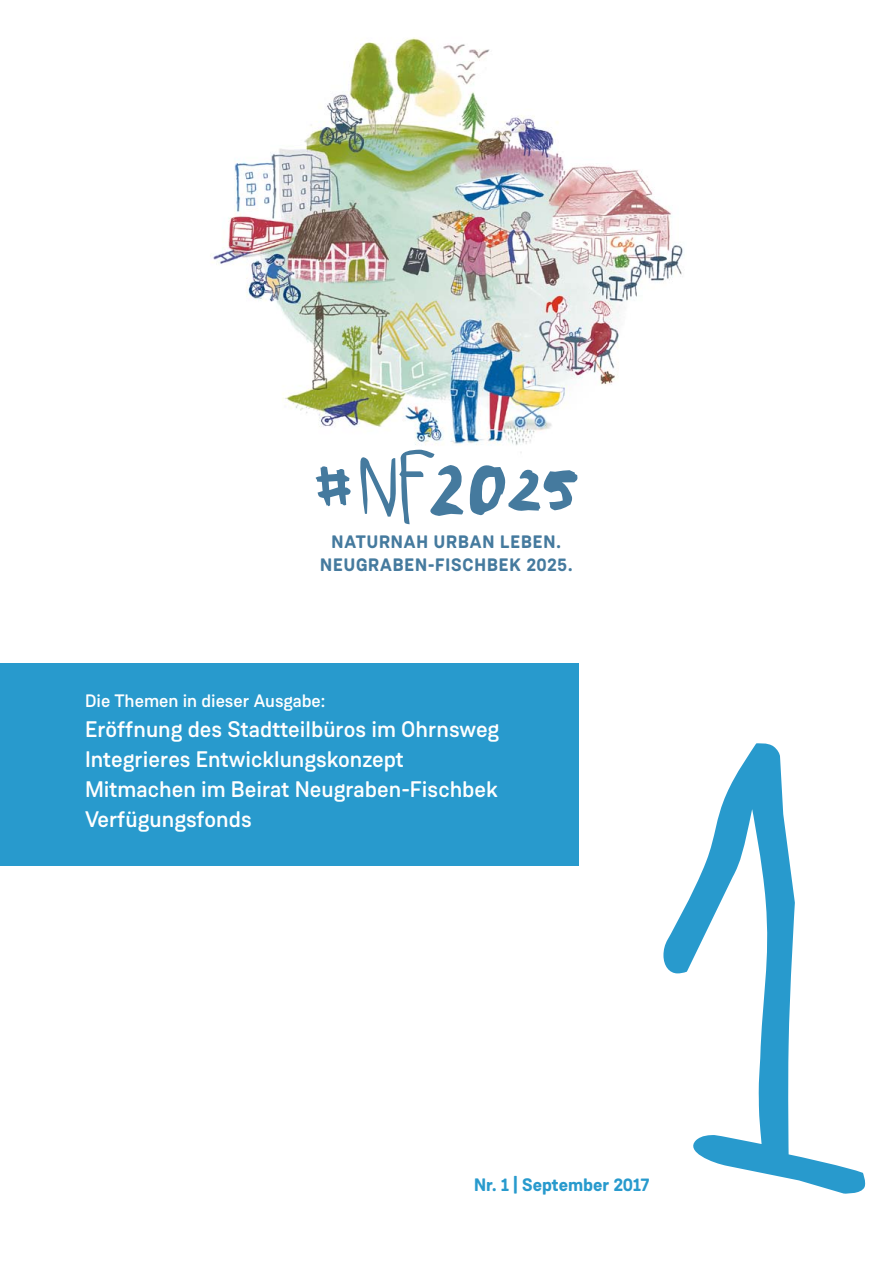
<style>
.page{position:relative;width:893px;height:1263px;background:#fff}
.page>*{position:absolute;margin:0;border:0;box-sizing:border-box;transform-origin:0 0}
.t1{font:450px "Childs Play Age Seven";color:#289acd}
.t2{font:500 22.5px/30px "Weissenhof Grotesk";color:#fff}
.t3{font:700 18px/22.5px "Weissenhof Grotesk";letter-spacing:.05em;color:#457a9e}
.t4{font:500 18px "Weissenhof Grotesk";color:#fff}
.t5{font:700 18px "Weissenhof Grotesk";color:#289acd}
</style>
<div class="page">
<img style="left:210px;top:37px;width:473px;height:416px">
<div style="left:0;top:663px;width:578px;height:203px;background:#289acd"></div>
<svg style="left:316px;top:466px;width:35px;height:40px"></svg>
<svg style="left:470px;top:465px;width:107px;height:50px"></svg>
<svg style="left:359px;top:450px;width:104px;height:74px"></svg>
<p class="t3" style="left:320px;top:531px;width:243px;text-indent:11px">NATURNAH URBAN LEBEN.<br>NEUGRABE</p>
<p class="t3" style="left:415px;top:553px;width:72px">N-FISCHBE</p>
<p class="t3" style="left:509px;top:553px;width:65px">K 2025.</p>
<p class="t4" style="left:85px;top:689px;width:242px">Die Themen in dieser Ausgabe:</p>
<p class="t2" style="left:85px;top:714px;width:416px">Eröffnung des Stadtteilbüros im Ohrnsweg Integrieres Entwicklungskonzept Mitmachen im Beirat Neugraben-Fischbek Verfügungsfonds</p>
<p class="t5" style="left:474px;top:1173px;width:177px">NR. 1 | SEPTEMBER 2017</p>
<h1 class="t1" style="left:654px;top:743px;width:223px">1</h1>
</div>
